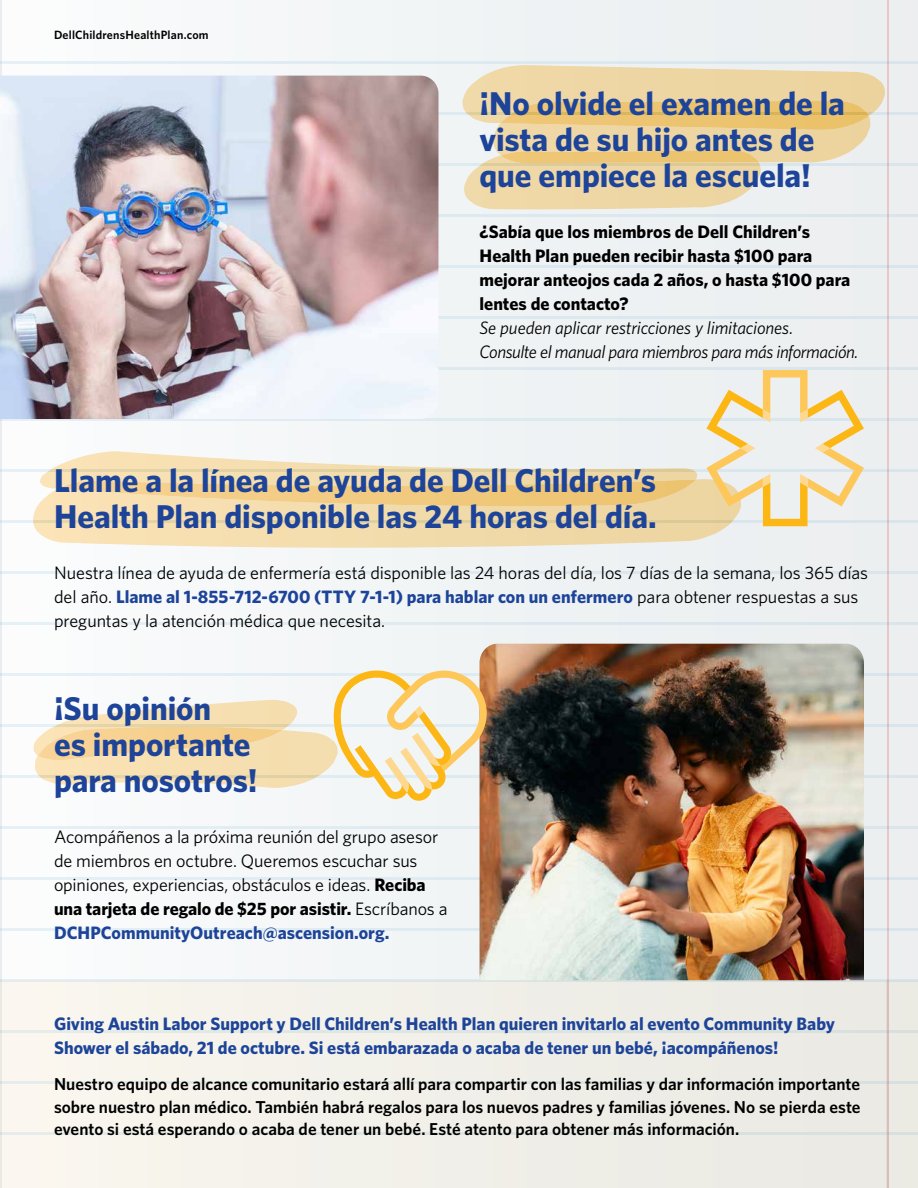
<style>
.page{position:relative;width:918px;height:1188px;background:#fff}
.page>*{position:absolute;margin:0;border:0;box-sizing:border-box;transform-origin:0 0}
.t1{font:700 33px/36px "Whitney";letter-spacing:-.005em;color:#1d4499}
.t2{font:18px/24px "Whitney";letter-spacing:-.005em;color:#000}
.t3{font:700 18px/24px "Whitney";color:#1d4499}
.t4{font:700 18px/24px "Whitney";color:#000}
.t5{font:italic 18px/24px "Whitney";letter-spacing:-.02em;color:#000}
.t6{font:600 17.25px/22.5px "Whitney";color:#000;text-align:justify}
.t7{font:600 12px "Whitney";letter-spacing:.015em;color:#000}
.s1{font-weight:700;color:#1d4499}
.s2{font-weight:700}
</style>
<div class="page">
<hr style="left:0;top:0;width:2px;height:1188px;background:#eaedef">
<div style="left:2px;top:0;width:916px;height:1188px;background:#f1f4f5"></div>
<hr style="left:887px;top:0;width:1px;height:1188px;background:#ed1c24">
<hr style="left:0;top:62px;width:918px;height:2px;background:#c8e4f2">
<hr style="left:0;top:113px;width:918px;height:2px;background:#c8e4f2">
<hr style="left:0;top:164px;width:918px;height:2px;background:#c8e4f2">
<hr style="left:0;top:215px;width:918px;height:2px;background:#c8e4f2">
<hr style="left:0;top:266px;width:918px;height:2px;background:#c8e4f2">
<hr style="left:0;top:317px;width:918px;height:2px;background:#c8e4f2">
<hr style="left:0;top:367px;width:918px;height:3px;background:#c8e4f2">
<hr style="left:0;top:418px;width:918px;height:3px;background:#c8e4f2">
<hr style="left:0;top:469px;width:918px;height:3px;background:#c8e4f2">
<hr style="left:0;top:520px;width:918px;height:3px;background:#c8e4f2">
<hr style="left:0;top:571px;width:918px;height:3px;background:#c8e4f2">
<hr style="left:0;top:622px;width:918px;height:3px;background:#c8e4f2">
<hr style="left:0;top:673px;width:918px;height:3px;background:#c8e4f2">
<hr style="left:0;top:724px;width:918px;height:3px;background:#c8e4f2">
<hr style="left:0;top:775px;width:918px;height:3px;background:#c8e4f2">
<hr style="left:0;top:826px;width:918px;height:3px;background:#c8e4f2">
<hr style="left:0;top:877px;width:918px;height:3px;background:#c8e4f2">
<hr style="left:0;top:928px;width:918px;height:3px;background:#c8e4f2">
<hr style="left:0;top:979px;width:918px;height:3px;background:#c8e4f2">
<img style="left:0;top:76px;width:438px;height:343px">
<img style="left:480px;top:644px;width:384px;height:336px">
<div style="left:0;top:980px;width:918px;height:208px;background:#f0efe9"></div>
<svg style="left:462px;top:65px;width:424px;height:144px"></svg>
<svg style="left:32px;top:479px;width:695px;height:69px;background:#f1ddb1"></svg>
<svg style="left:40px;top:451px;width:657px;height:55px"></svg>
<svg style="left:706px;top:370px;width:158px;height:156px"></svg>
<svg style="left:34px;top:671px;width:453px;height:130px"></svg>
<p class="t7" style="left:54px;top:27px;width:156px">DellChildrensHealthPlan.com</p>
<h1 class="t1" style="left:480px;top:85px;width:367px">¡No olvide el examen de la vista de su hijo antes de que empiece la escuela!</h1>
<p class="t4" style="left:480px;top:220px;width:372px">¿Sabía que los miembros de Dell Children’s Health Plan pueden recibir hasta $100 para mejorar anteojos cada 2 años, o hasta $100 para lentes de contacto?</p>
<p class="t5" style="left:480px;top:316px;width:380px">Se pueden aplicar restricciones y limitaciones.<br>Consulte el manual para miembros para más información.</p>
<h1 class="t1" style="left:54px;top:461px;width:604px">Llame a la línea de ayuda de Dell Children’s<br>Health Plan disponible las 24 horas del día.</h1>
<p class="t2" style="left:54px;top:560px;width:815px">Nuestra línea de ayuda de enfermería está disponible las 24 horas del día, los 7 días de la semana, los 365 días del año. <span class="s1">Llame al 1-855-712-6700 (TTY 7-1-1) para hablar con un enfermero</span> para obtener respuestas a sus preguntas y la atención médica que necesita.</p>
<h1 class="t1" style="left:54px;top:690px;width:205px">¡Su opinión<br>es importante para nosotros!</h1>
<p class="t2" style="left:54px;top:825px;width:395px">Acompáñenos a la próxima reunión del grupo asesor de miembros en octubre. Queremos escuchar sus opiniones, experiencias, obstáculos e ideas. <span class="s2">Reciba una tarjeta de regalo de $25 por asistir.</span> Escríbanos a <span class="s1">DCHPCommunityOutreach@ascension.org.</span></p>
<p class="t3" style="left:54px;top:1011px;width:783px">Giving Austin Labor Support y Dell Children’s Health Plan quieren invitarlo al evento Community Baby<br>Shower el sábado, 21 de octubre. Si está embarazada o acaba de tener un bebé, ¡acompáñenos!</p>
<p class="t6" style="left:54px;top:1073px;width:808px">Nuestro equipo de alcance comunitario estará allí para compartir con las familias y dar información importante sobre nuestro plan médico. También habrá regalos para los nuevos padres y familias jóvenes. No se pierda este evento si está esperando o acaba de tener un bebé. Esté atento para obtener más información.</p>
</div>
